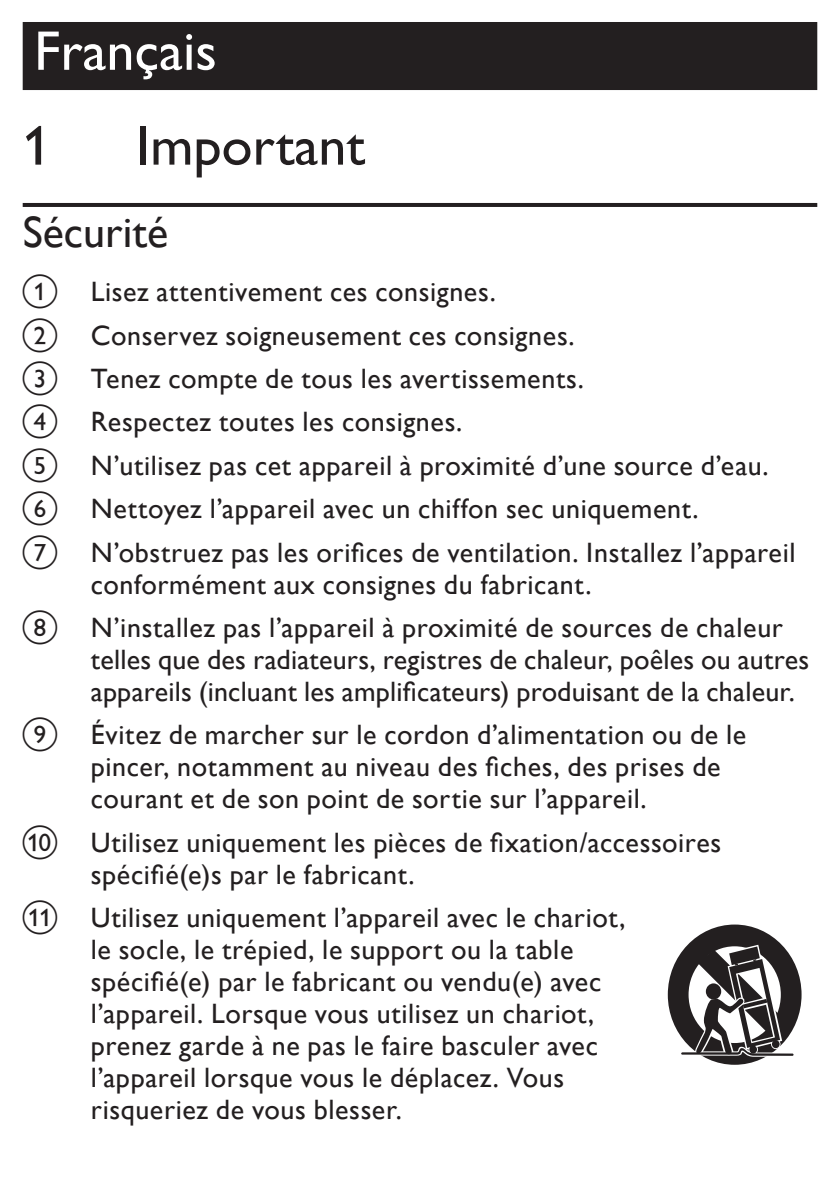
<style>
.page{position:relative;width:840px;height:1191px;background:#fff}
.page>*{position:absolute;margin:0;border:0;box-sizing:border-box;transform-origin:0 0}
.t1{font:56px "Gill Sans Alt One WGL";color:#231f20}
.t2{font:56px "Gill Sans Alt One WGL";color:#fff}
.t3{font:44px "Gill Sans Alt One WGL";color:#231f20}
.t4{font:28px/32px "Gill Sans Alt One WGL";letter-spacing:.02em;color:#231f20}
</style>
<div class="page">
<div style="left:23px;top:22px;width:793px;height:68px;background:#231f20"></div>
<hr style="left:23px;top:203px;width:793px;height:4px;background:#231f20">
<div style="left:667px;top:924px;width:134px;height:140px;background:#231f20;border-radius:50%"></div>
<svg style="left:680px;top:944px;width:114px;height:112px"></svg>
<div style="left:749px;top:1045px;width:7px;height:8px;background:#231f20;border-radius:50%"></div>
<h1 class="t2" style="left:34px;top:12px;width:184px">Français</h1>
<h1 class="t1" style="left:23px;top:107px;width:29px">1</h1>
<h1 class="t1" style="left:136px;top:107px;width:230px">Important</h1>
<h2 class="t3" style="left:23px;top:202px;width:147px">Sécurité</h2>
<p class="t4" style="left:91px;top:270px;width:705px;line-height:43.2px">Lisez attentivement ces consignes.<br>Conservez soigneusement ces consignes.<br>Tenez compte de tous les avertissements.<br>Respectez toutes les consignes.<br>N’utilisez pas cet appareil à proximité d’une source d’eau.<br>Nettoyez l’appareil avec un chiffon sec uniquement.<br>N’obstruez pas les orifices de ventilation. Installez l’appareil</p>
<p class="t4" style="left:91px;top:562px;width:693px;line-height:43.2px">conformément aux consignes du fabricant.<br>N’installez pas l’appareil à proximité de sources de chaleur</p>
<p class="t4" style="left:91px;top:643px;width:719px">telles que des radiateurs, registres de chaleur, poêles ou autres appareils (incluant les amplificateurs) produisant de la chaleur.</p>
<p class="t4" style="left:91px;top:718px;width:656px">Évitez de marcher sur le cordon d’alimentation ou de le pincer, notamment au niveau des fiches, des prises de courant et de son point de sortie sur l’appareil.</p>
<p class="t4" style="left:91px;top:826px;width:631px">Utilisez uniquement les pièces de fixation/accessoires spécifié(e)s par le fabricant.</p>
<p class="t4" style="left:91px;top:901px;width:536px">Utilisez uniquement l’appareil avec le chariot, le socle, le trépied, le support ou la table spécifié(e) par le fabricant ou vendu(e) avec l’appareil. Lorsque vous utilisez un chariot, prenez garde à ne pas le faire basculer avec l’appareil lorsque vous le déplacez. Vous risqueriez de vous blesser.</p>
</div>
